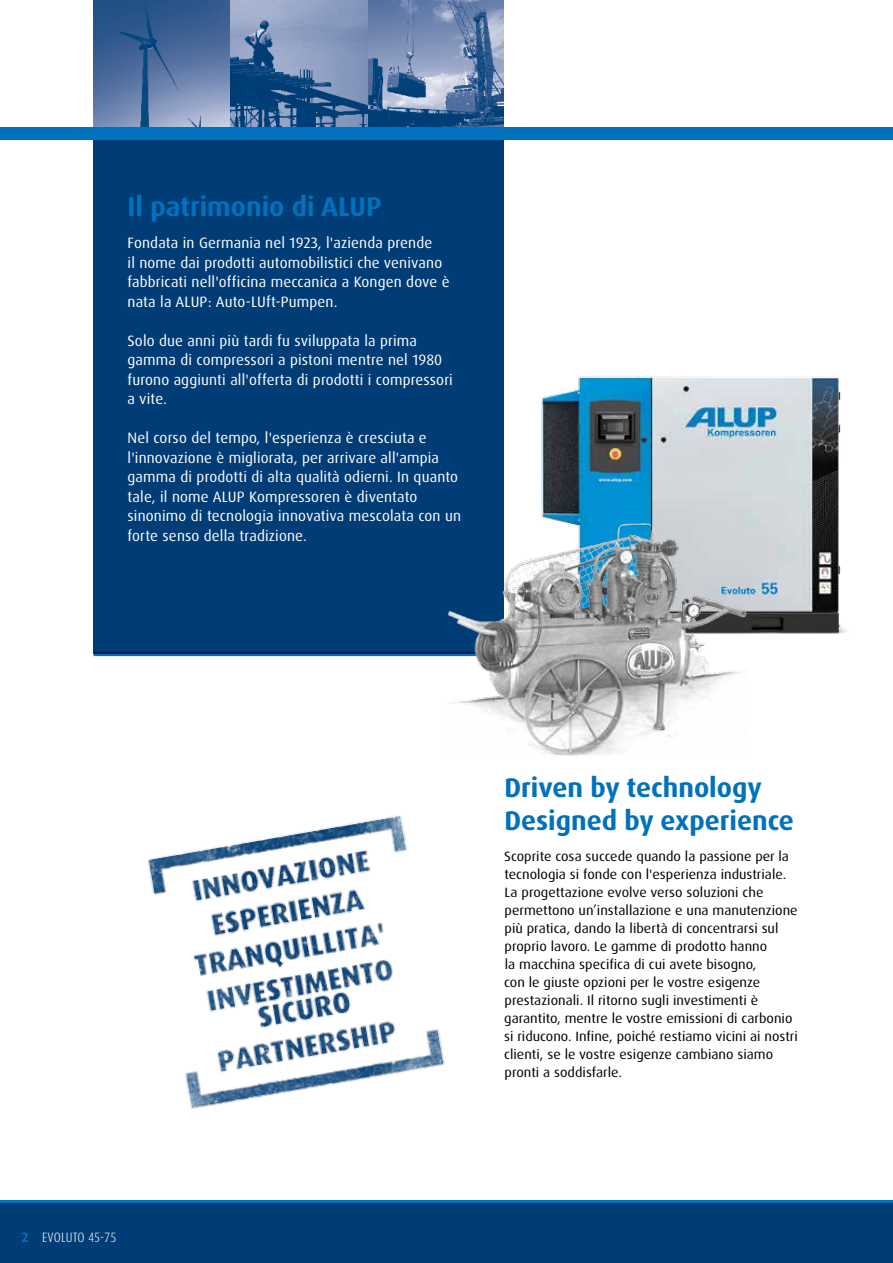
<style>
.page{position:relative;width:893px;height:1263px;background:#fff}
.page>*{position:absolute;margin:0;border:0;box-sizing:border-box;transform-origin:0 0}
.t1{font:700 27px/33px "Dax Pro";color:#0071bc}
.t2{font:15px/19.5px "Dax Pro";letter-spacing:.01em;color:#fff}
.t3{font:13.5px/18px "Dax Pro";color:#000;scale:1.05 1}
.t4{font:300 condensed 13.5px "Dax Pro";letter-spacing:.005em;color:#fff}
.s1{font-weight:700;font-stretch:normal;color:#0071bc}
</style>
<div class="page">
<div style="left:94px;top:0;width:410px;height:654px;background:#003c75"></div>
<img style="left:94px;top:0;width:410px;height:128px">
<div style="left:0;top:128px;width:893px;height:12px;background:#0071bc"></div>
<img style="left:147px;top:815px;width:298px;height:294px">
<div style="left:0;top:1202px;width:893px;height:61px;background:#003c75"></div>
<hr style="left:0;top:1200px;width:893px;height:3px;background:#0071bc">
<svg style="left:94px;top:652px;width:351px;height:4px"></svg>
<img style="left:541px;top:376px;width:305px;height:258px">
<img style="left:445px;top:522px;width:303px;height:234px">
<h1 class="t1" style="left:128px;top:190px;width:256px">Il patrimonio di ALUP</h1>
<p class="t2" style="left:128px;top:233px;width:324px">Fondata in Germania nel 1923, l'azienda prende<br>il nome dai prodotti automobilistici che venivano fabbricati nell'officina meccanica a Kongen dove è nata la ALUP: Auto-LUft-Pumpen.</p>
<p class="t2" style="left:128px;top:331px;width:327px">Solo due anni più tardi fu sviluppata la prima gamma di compressori a pistoni mentre nel 1980 furono aggiunti all'offerta di prodotti i compressori a vite.</p>
<p class="t2" style="left:128px;top:428px;width:335px">Nel corso del tempo, l'esperienza è cresciuta e l'innovazione è migliorata, per arrivare all'ampia gamma di prodotti di alta qualità odierni. In quanto tale, il nome ALUP Kompressoren è diventato sinonimo di tecnologia innovativa mescolata con un forte senso della tradizione.</p>
<p class="t4" style="left:22px;top:1228px;width:96px"><span class="s1">2</span> EVOLUTO 45-75</p>
<h1 class="t1" style="left:504px;top:771px;width:291px">Driven by technology<br>Designed by experience</h1>
<p class="t3" style="left:504px;top:847px;width:281px">Scoprite cosa succede quando la passione per la tecnologia si fonde con l'esperienza industriale.<br>La progettazione evolve verso soluzioni che permettono un’installazione e una manutenzione più pratica, dando la libertà di concentrarsi sul proprio lavoro. Le gamme di prodotto hanno<br>la macchina specifica di cui avete bisogno,<br>con le giuste opzioni per le vostre esigenze prestazionali. Il ritorno sugli investimenti è garantito, mentre le vostre emissioni di carbonio si riducono. Infine, poiché restiamo vicini ai nostri clienti, se le vostre esigenze cambiano siamo pronti a soddisfarle.</p>
</div>
